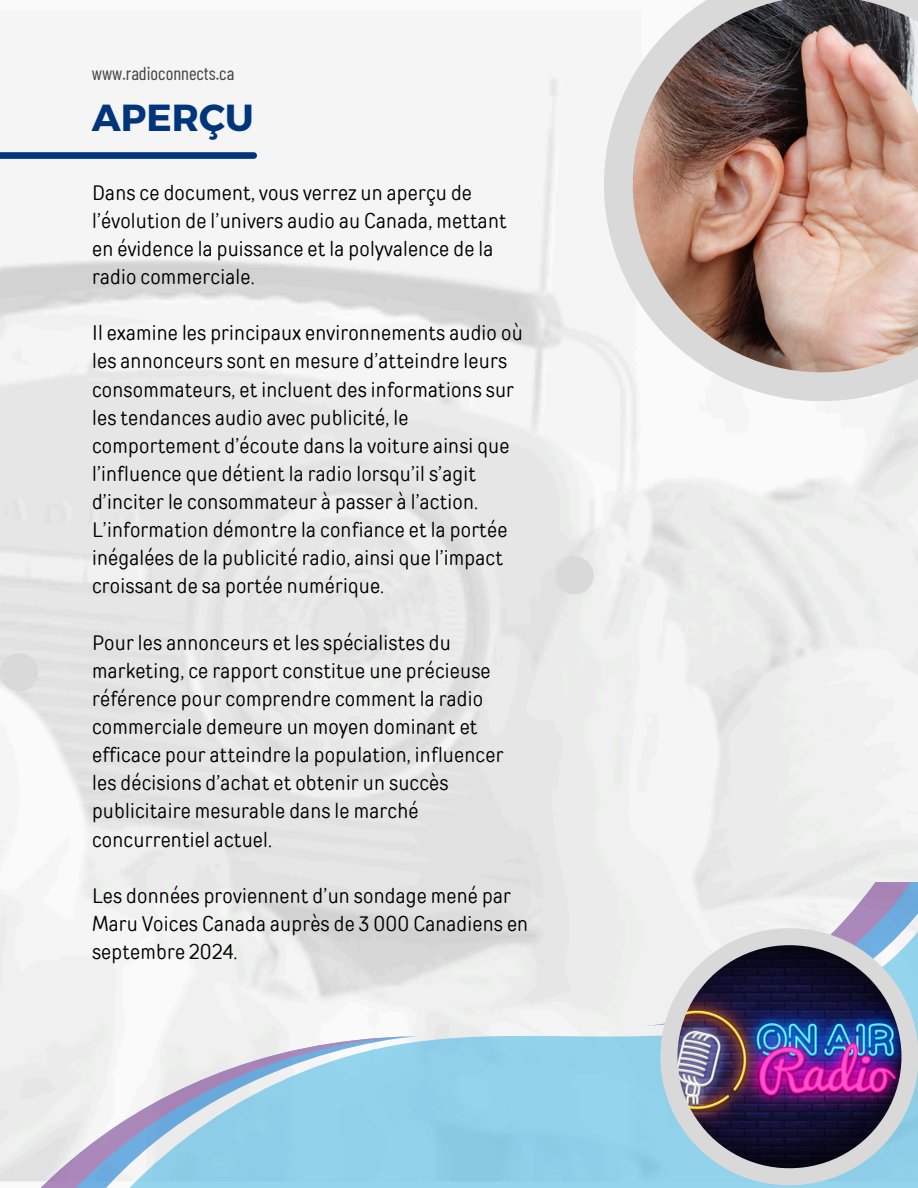
<style>
.page{position:relative;width:918px;height:1188px;background:#fff}
.page>*{position:absolute;margin:0;border:0;box-sizing:border-box;transform-origin:0 0}
.t1{font:700 37.65px "Montserrat";color:#00357b}
.t2{font:20.85px/28.2px "TT Rounds Condensed";letter-spacing:.01em;color:#000}
.t3{font:18.45px "Barlow Condensed";color:#424242}
</style>
<div class="page">
<svg style="left:61px;top:932px;width:857px;height:256px"></svg>
<svg style="left:409px;top:1036px;width:9px;height:152px"></svg>
<svg style="left:0;top:1036px;width:409px;height:152px"></svg>
<svg style="left:642px;top:883px;width:276px;height:144px"></svg>
<svg style="left:603px;top:0;width:315px;height:401px;fill:#f5f5f5"></svg>
<img style="left:632px;top:0;width:286px;height:373px">
<svg style="left:660px;top:928px;width:258px;height:257px"></svg>
<img style="left:677px;top:945px;width:225px;height:223px">
<div style="left:555px;top:556px;width:39px;height:39px;background:#d9d9d9;border-radius:50%"></div>
<div style="left:0;top:653px;width:38px;height:38px;background:#d9d9d9;border-radius:50%"></div>
<svg style="left:0;top:152px;width:257px;height:7px"></svg>
<h1 class="t3" style="left:92px;top:62px;width:144px">www.radioconnects.ca</h1>
<p class="t1" style="left:92px;top:93px;width:163px">APERÇU</p>
<h2 class="t2" style="left:92px;top:178px;width:416px">Dans ce document, vous verrez un aperçu de l’évolution de l’univers audio au Canada, mettant en évidence la puissance et la polyvalence de la radio commerciale.</h2>
<h2 class="t2" style="left:92px;top:319px;width:432px">Il examine les principaux environnements audio où les annonceurs sont en mesure d’atteindre leurs consommateurs, et incluent des informations sur les tendances audio avec publicité, le comportement d’écoute dans la voiture ainsi que l’influence que détient la radio lorsqu’il s’agit d’inciter le consommateur à passer à l’action.<br>L’information démontre la confiance et la portée inégalées de la publicité radio, ainsi que l’impact croissant de sa portée numérique.</h2>
<h2 class="t2" style="left:92px;top:628px;width:413px">Pour les annonceurs et les spécialistes du marketing, ce rapport constitue une précieuse référence pour comprendre comment la radio commerciale demeure un moyen dominant et efficace pour atteindre la population, influencer les décisions d’achat et obtenir un succès publicitaire mesurable dans le marché concurrentiel actuel.</h2>
<h2 class="t2" style="left:92px;top:881px;width:438px">Les données proviennent d’un sondage mené par<br>Maru Voices Canada auprès de 3 000 Canadiens en septembre 2024.</h2>
</div>
